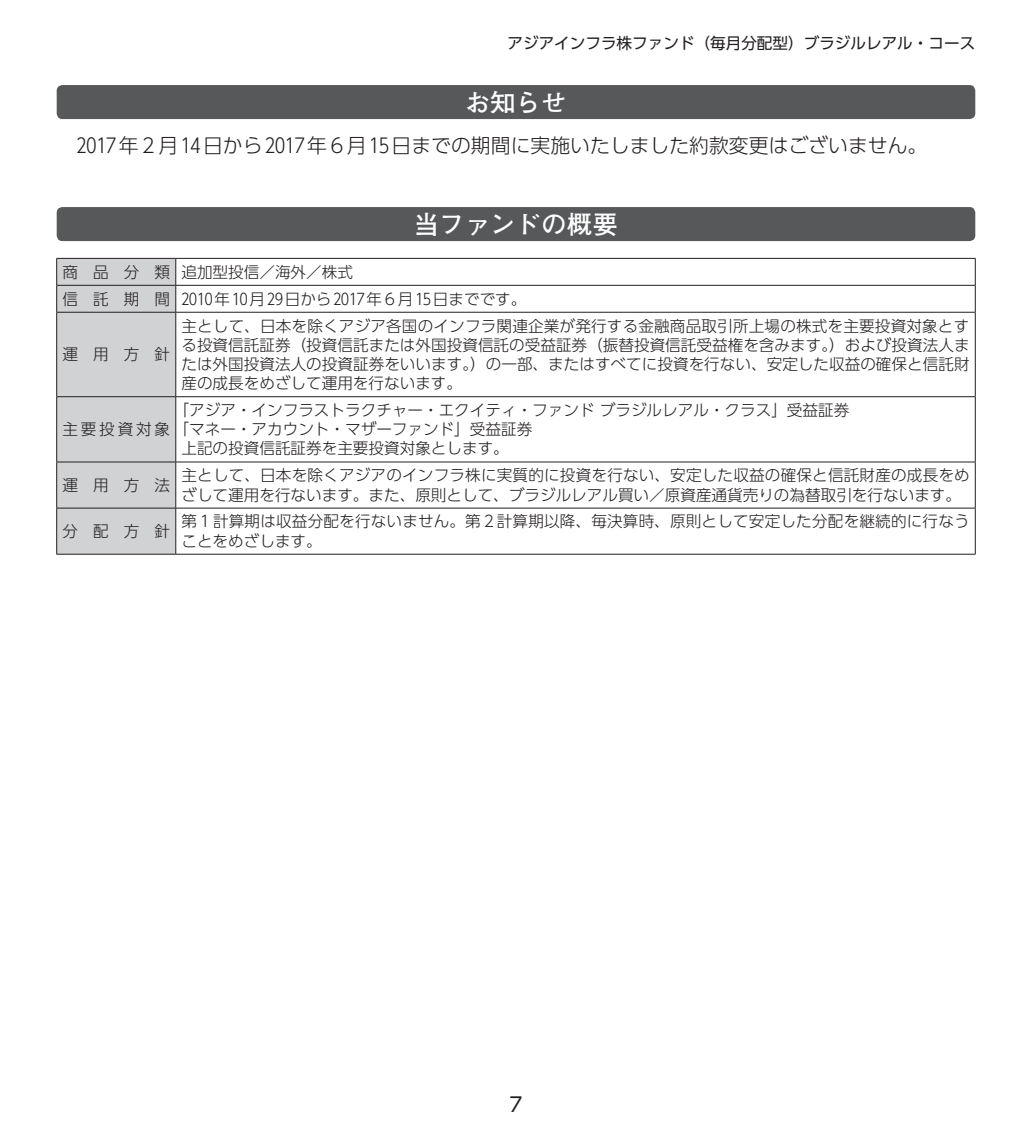
<style>
.page{position:relative;width:1032px;height:1134px;background:#fff}
.page>*{position:absolute;margin:0;border:0;box-sizing:border-box;transform-origin:0 0}
.t1{font:700 25.6px "Futo Go B101 Pro";color:#fff}
.t2{font:300 19.8px "UD Shin Go Pro";color:#231f20}
.t3{font:19.8px "UD Shin Go Pro";color:#231f20}
.t4{font:300 15.6px/19.2px "UD Shin Go Pro";color:#231f20}
.t5{font:15.6px "UD Shin Go Pro";color:#231f20}
</style>
<div class="page">
<div style="left:57px;top:85px;width:918px;height:34px;background:#57585a;border-radius:6px"></div>
<div style="left:57px;top:207px;width:918px;height:34px;background:#57585a;border-radius:6px"></div>
<hr style="left:176px;top:258px;width:799px;height:1px;background:#231f20">
<hr style="left:176px;top:285px;width:799px;height:1px;background:#231f20">
<div style="left:56px;top:258px;width:120px;height:296px;background:#d1d2d4"></div>
<svg style="left:975px;top:259px;width:1px;height:53px"></svg>
<hr style="left:56px;top:312px;width:120px;height:1px;background:#231f20">
<hr style="left:56px;top:312px;width:1px;height:84px;background:#231f20">
<hr style="left:176px;top:312px;width:799px;height:1px;background:#231f20">
<hr style="left:175px;top:312px;width:1px;height:84px;background:#231f20">
<hr style="left:975px;top:312px;width:1px;height:84px;background:#231f20">
<hr style="left:56px;top:396px;width:120px;height:1px;background:#231f20">
<hr style="left:56px;top:397px;width:1px;height:65px;background:#231f20">
<hr style="left:176px;top:396px;width:799px;height:1px;background:#231f20">
<hr style="left:175px;top:397px;width:1px;height:65px;background:#231f20">
<hr style="left:975px;top:397px;width:1px;height:65px;background:#231f20">
<hr style="left:56px;top:462px;width:120px;height:1px;background:#231f20">
<hr style="left:56px;top:462px;width:1px;height:46px;background:#231f20">
<hr style="left:176px;top:462px;width:799px;height:1px;background:#231f20">
<hr style="left:175px;top:462px;width:1px;height:46px;background:#231f20">
<hr style="left:975px;top:462px;width:1px;height:46px;background:#231f20">
<hr style="left:56px;top:508px;width:120px;height:1px;background:#231f20">
<hr style="left:56px;top:508px;width:1px;height:46px;background:#231f20">
<hr style="left:176px;top:508px;width:799px;height:1px;background:#231f20">
<hr style="left:175px;top:508px;width:1px;height:46px;background:#231f20">
<hr style="left:975px;top:508px;width:1px;height:46px;background:#231f20">
<hr style="left:56px;top:554px;width:120px;height:1px;background:#231f20">
<hr style="left:176px;top:554px;width:799px;height:1px;background:#231f20">
<p class="t5" style="left:507px;top:31px;width:469px">アジアインフラ株ファンド（毎月分配型）ブラジルレアル・コース</p>
<h1 class="t1" style="left:465px;top:82px;width:104px">お知らせ</h1>
<p class="t2" style="left:77px;top:129px;width:852px">2017年2月 14日から 2017年6月 15日までの期間に実施いたしました約款変更はございません。</p>
<h1 class="t1" style="left:414px;top:204px;width:206px">当ファンドの概要</h1>
<p class="t4" style="left:62px;top:258px;width:465px;line-height:27px">商 品 分 類 追加型投信／海外／株式<br>信 託 期 間 2010年 10月 29日から 2017年6月 15日までです。</p>
<p class="t4" style="left:181px;top:316px;width:790px;text-align:justify">主として、日本を除くアジア各国のインフラ関連企業が発行する金融商品取引所上場の株式を主要投資対象とする投資信託証券（投資信託または外国投資信託の受益証券（振替投資信託受益権を含みます。）および投資法人または外国投資法人の投資証券をいいます。）の一部、またはすべてに投資を行ない、安定した収益の確保と信託財産の成長をめざして運用を行ないます。</p>
<p class="t4" style="left:62px;top:419px;width:471px">主要投資対象「マネー・アカウント・マザーファンド」受益証券</p>
<p class="t4" style="left:62px;top:344px;width:109px">運用方針</p>
<p class="t4" style="left:174px;top:400px;width:677px">「アジア・インフラストラクチャー・エクイティ・ファンドブラジルレアル・クラス」受益証券</p>
<p class="t4" style="left:181px;top:438px;width:329px">上記の投資信託証券を主要投資対象とします。</p>
<p class="t4" style="left:62px;top:475px;width:109px">運用方法</p>
<p class="t4" style="left:181px;top:465px;width:790px">主として、日本を除くアジアのインフラ株に実質的に投資を行ない、安定した収益の確保と信託財産の成長をめざして運用を行ないます。また、原則として、ブラジルレアル買い／原資産通貨売りの為替取引を行ないます。</p>
<p class="t4" style="left:62px;top:521px;width:109px">分配方針</p>
<p class="t4" style="left:181px;top:511px;width:790px">第1計算期は収益分配を行ないません。第2計算期以降、毎決算時、原則として安定した分配を継続的に行なうことをめざします。</p>
<p class="t3" style="left:509px;top:1088px;width:15px">7</p>
</div>
